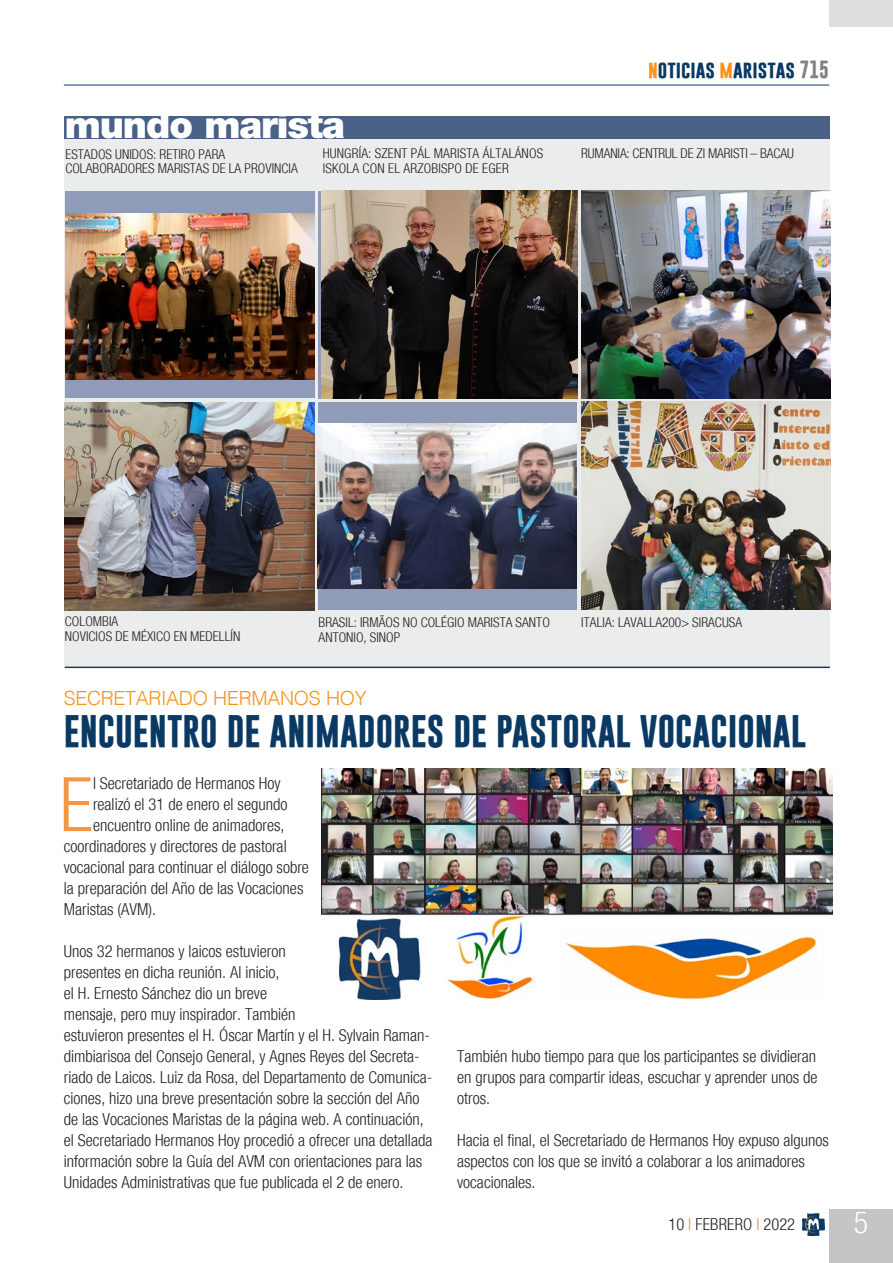
<style>
.page{position:relative;width:893px;height:1263px;background:#fff}
.page>*{position:absolute;margin:0;border:0;box-sizing:border-box;transform-origin:0 0}
.Testo_sinEspacio{font:300 condensed 75.3px "Helvetica Neue";color:#f79641}
.Titolo{font:900 37.5px "Helvetica Neue";letter-spacing:-.03em;color:#fff}
.Titolo-2{font:700 33px "Gobold";color:#0a3963}
.t1{font:300 condensed 30px "Helvetica Neue";color:#fff}
.sommario{font:300 19.5px "Helvetica";letter-spacing:-.015em;color:#f7931d}
.t2{font:700 18px "Gobold";color:#0a3963}
.Testo_sinEspacio-2{font:300 condensed 16.5px/21px "Helvetica Neue";color:#231f20}
.DidacaliaFotos{font:300 condensed 13.5px/15px "Helvetica Neue";letter-spacing:.005em;color:#231f20}
.s1{color:#f7931d}
.s2{color:#808285}
</style>
<div class="page">
<div style="left:829px;top:1209px;width:64px;height:54px;background:#c4c5c4"></div>
<hr style="left:64px;top:85px;width:765px;height:1px;background:#0a3963">
<svg style="left:802px;top:1213px;width:23px;height:23px"></svg>
<div style="left:829px;top:0;width:64px;height:27px;background:#dddede"></div>
<div style="left:64px;top:129px;width:766px;height:539px;background:#ebecec"></div>
<div style="left:65px;top:192px;width:249px;height:206px;background:#8f9bb7"></div>
<img style="left:65px;top:214px;width:249px;height:165px">
<img style="left:322px;top:191px;width:255px;height:207px">
<img style="left:65px;top:402px;width:249px;height:208px">
<div style="left:318px;top:402px;width:258px;height:208px;background:#8f9bb7"></div>
<img style="left:318px;top:424px;width:258px;height:165px">
<img style="left:581px;top:191px;width:249px;height:207px">
<hr style="left:65px;top:667px;width:765px;height:1px;background:#0a3963">
<div style="left:64px;top:116px;width:766px;height:23px;background:#496187"></div>
<img style="left:581px;top:402px;width:249px;height:208px">
<img style="left:322px;top:768px;width:510px;height:231px">
<p class="Titolo" style="left:65px;top:102px;width:282px">mundo marista</p>
<p class="t2" style="left:648px;top:57px;width:183px"><span class="s1">n</span>oticias <span class="s1">m</span>aristas <span class="s2">715</span></p>
<p class="DidacaliaFotos" style="left:323px;top:146px;width:222px">HUNGRÍA: SZENT PÁL MARISTA ÁLTALÁNOS<br>ISKOLA CON EL ARZOBISPO DE EGER</p>
<p class="DidacaliaFotos" style="left:65px;top:147px;width:161px">ESTADOS UNIDOS: RETIRO PARA</p>
<p class="DidacaliaFotos" style="left:581px;top:146px;width:214px">RUMANIA: CENTRUL DE ZI MARISTI – BACAU</p>
<p class="DidacaliaFotos" style="left:65px;top:160px;width:234px">COLABORADORES MARISTAS DE LA PROVINCIA</p>
<p class="DidacaliaFotos" style="left:65px;top:613px;width:55px">COLOMBIA</p>
<p class="DidacaliaFotos" style="left:65px;top:628px;width:177px">NOVICIOS DE MÉXICO EN MEDELLÍN</p>
<p class="DidacaliaFotos" style="left:319px;top:614px;width:233px">BRASIL: IRMÃOS NO COLÉGIO MARISTA SANTO<br>ANTONIO, SINOP</p>
<p class="DidacaliaFotos" style="left:581px;top:614px;width:162px">ITALIA: LAVALLA200&gt; SIRACUSA</p>
<p class="sommario" style="left:64px;top:681px;width:304px">SECRETARIADO HERMANOS HOY</p>
<p class="Titolo-2" style="left:64px;top:710px;width:744px">ENCUENTRO DE ANIMADORES DE PASTORAL VOCACIONAL</p>
<p class="Testo_sinEspacio" style="left:60px;top:761px;width:35px">E</p>
<p class="Testo_sinEspacio-2" style="left:93px;top:773px;width:189px">l Secretariado de Hermanos Hoy</p>
<p class="Testo_sinEspacio-2" style="left:93px;top:794px;width:196px">realizó el 31 de enero el segundo</p>
<p class="Testo_sinEspacio-2" style="left:93px;top:815px;width:193px">encuentro online de animadores,</p>
<p class="Testo_sinEspacio-2" style="left:64px;top:836px;width:224px">coordinadores y directores de pastoral</p>
<p class="Testo_sinEspacio-2" style="left:64px;top:857px;width:247px">vocacional para continuar el diálogo sobre</p>
<p class="Testo_sinEspacio-2" style="left:64px;top:878px;width:241px">la preparación del Año de las Vocaciones</p>
<p class="Testo_sinEspacio-2" style="left:64px;top:899px;width:94px">Maristas (AVM).</p>
<p class="Testo_sinEspacio-2" style="left:64px;top:941px;width:370px">Unos 32 hermanos y laicos estuvieron<br>presentes en dicha reunión. Al inicio,<br>el H. Ernesto Sánchez dio un breve<br>mensaje, pero muy inspirador. También<br>estuvieron presentes el H. Óscar Martín y el H. Sylvain Raman&shy;dimbiarisoa del Consejo General, y Agnes Reyes del Secreta&shy;riado de Laicos. Luiz da Rosa, del Departamento de Comunica&shy;ciones, hizo una breve presentación sobre la sección del Año de las Vocaciones Maristas de la página web. A continuación, el Secretariado Hermanos Hoy procedió a ofrecer una detallada información sobre la Guía del AVM con orientaciones para las Unidades Administrativas que fue publicada el 2 de enero.</p>
<p class="Testo_sinEspacio-2" style="left:457px;top:1046px;width:362px;text-align:justify">También hubo tiempo para que los participantes se dividieran en grupos para compartir ideas, escuchar y aprender unos de otros.</p>
<p class="Testo_sinEspacio-2" style="left:457px;top:1130px;width:373px">Hacia el final, el Secretariado de Hermanos Hoy expuso algunos aspectos con los que se invitó a colaborar a los animadores vocacionales.</p>
<p class="Testo_sinEspacio-2" style="left:668px;top:1214px;width:128px">10 <span class="s1">I</span> FEBRERO <span class="s1">I</span> 2022</p>
<h3 class="t1" style="left:854px;top:1205px;width:16px">5</h3>
</div>
